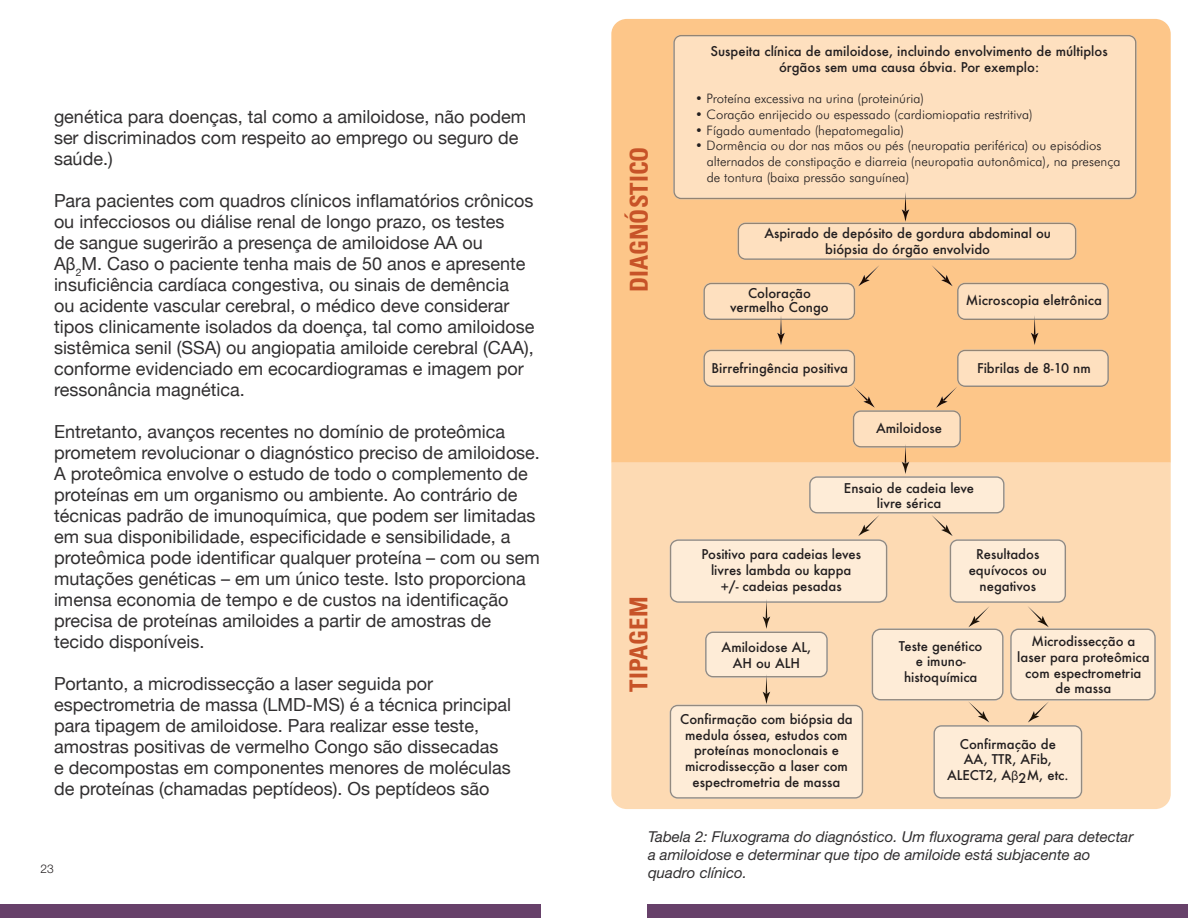
<style>
.page{position:relative;width:1188px;height:918px;background:#fff}
.page>*{position:absolute;margin:0;border:0;box-sizing:border-box;transform-origin:0 0}
.t1{font:700 condensed 24.75px "Univers LT Std";color:#c75328}
.t2{font:18px/21px "Helvetica Neue";color:#312f30}
.t3{font:italic 15px/18px "Helvetica Neue";color:#312f30}
.t4{font:500 13.05px/15.8px "Futura";color:#231f20;text-align:center}
.t5{font:300 13.05px/15.8px "Futura BT";color:#231f20}
.t6{font:300 12px "Helvetica Neue";color:#231f20}
.s1{font-family:"Myriad Pro"}
.s2{font-family:"Myriad Pro";font-weight:400}
</style>
<div class="page">
<div style="left:647px;top:904px;width:541px;height:14px;background:#67416a"></div>
<div style="left:0;top:904px;width:541px;height:14px;background:#67416a"></div>
<div style="left:611px;top:19px;width:560px;height:444px;background:#fdc689"></div>
<div style="left:611px;top:463px;width:560px;height:346px;background:#fddab3"></div>
<div style="left:673px;top:35px;width:464px;height:157px;background:#fee0bf"></div>
<svg style="left:670px;top:192px;width:486px;height:607px;background:#f9d6af"></svg>
<p class="t2" style="left:54px;top:105px;width:474px">genética para doenças, tal como a amiloidose, não podem ser discriminados com respeito ao emprego ou seguro de saúde.)</p>
<p class="t2" style="left:54px;top:189px;width:482px">Para pacientes com quadros clínicos inflamatórios crônicos ou infecciosos ou diálise renal de longo prazo, os testes<br>de sangue sugerirão a presença de amiloidose AA ou A<span class="s1">β</span><sub>2</sub>M. Caso o paciente tenha mais de 50 anos e apresente insuficiência cardíaca congestiva, ou sinais de demência<br>ou acidente vascular cerebral, o médico deve considerar tipos clinicamente isolados da doença, tal como amiloidose sistêmica senil (SSA) ou angiopatia amiloide cerebral (CAA), conforme evidenciado em ecocardiogramas e imagem por ressonância magnética.</p>
<p class="t2" style="left:54px;top:420px;width:488px">Entretanto, avanços recentes no domínio de proteômica prometem revolucionar o diagnóstico preciso de amiloidose.<br>A proteômica envolve o estudo de todo o complemento de proteínas em um organismo ou ambiente. Ao contrário de técnicas padrão de imunoquímica, que podem ser limitadas em sua disponibilidade, especificidade e sensibilidade, a proteômica pode identificar qualquer proteína – com ou sem mutações genéticas – em um único teste. Isto proporciona imensa economia de tempo e de custos na identificação precisa de proteínas amiloides a partir de amostras de tecido disponíveis.</p>
<p class="t2" style="left:54px;top:673px;width:459px">Portanto, a microdissecção a laser seguida por espectrometria de massa (LMD-MS) é a técnica principal para tipagem de amiloidose. Para realizar esse teste, amostras positivas de vermelho Congo são dissecadas e decompostas em componentes menores de moléculas de proteínas (chamadas peptídeos). Os peptídeos são</p>
<p class="t6" style="left:41px;top:862px;width:15px">23</p>
<h1 class="t1" style="left:624px;top:292px;width:147px;rotate:-90deg">DIAGNÓSTICO</h1>
<h1 class="t1" style="left:623px;top:692px;width:96px;rotate:-90deg">TIPAGEM</h1>
<p class="t4" style="left:711px;top:43px;width:399px">Suspeita clínica de amiloidose, incluindo envolvimento de múltiplos órgãos sem uma causa óbvia. Por exemplo:</p>
<p class="t5" style="left:695px;top:91px;width:230px">• Proteína excessiva na urina (proteinúria)</p>
<p class="t5" style="left:695px;top:106px;width:339px">• Coração enrijecido ou espessado (cardiomiopatia restritiva)</p>
<p class="t5" style="left:695px;top:122px;width:210px">• Fígado aumentado (hepatomegalia)</p>
<p class="t5" style="left:707px;top:138px;width:415px;text-indent:-12px">• Dormência ou dor nas mãos ou pés (neuropatia periférica) ou episódios alternados de constipação e diarreia (neuropatia autonômica), na presença de tontura (baixa pressão sanguínea)</p>
<p class="t4" style="left:764px;top:225px;width:288px">Aspirado de depósito de gordura abdominal ou biópsia do órgão envolvido</p>
<p class="t4" style="left:730px;top:286px;width:100px;line-height:14.2px">Coloração vermelho Congo</p>
<p class="t4" style="left:966px;top:292px;width:137px">Microscopia eletrônica</p>
<p class="t4" style="left:712px;top:360px;width:138px">Birrefringência positiva</p>
<p class="t4" style="left:977px;top:360px;width:115px">Fibrilas de 8-10 nm</p>
<p class="t4" style="left:876px;top:420px;width:68px">Amiloidose</p>
<p class="t4" style="left:844px;top:481px;width:132px;line-height:14.2px">Ensaio de cadeia leve livre sérica</p>
<p class="t4" style="left:701px;top:547px;width:161px">Positivo para cadeias leves livres lambda ou kappa +/- cadeias pesadas</p>
<p class="t4" style="left:969px;top:547px;width:80px">Resultados equívocos ou negativos</p>
<p class="t4" style="left:722px;top:639px;width:91px">Amiloidose AL,<br>AH ou ALH</p>
<p class="t4" style="left:899px;top:638px;width:85px">Teste genético e imuno&shy;histoquímica</p>
<p class="t4" style="left:1017px;top:633px;width:134px">Microdissecção a laser para proteômica com espectrometria de massa</p>
<p class="t4" style="left:680px;top:711px;width:174px">Confirmação com biópsia da medula óssea, estudos com proteínas monoclonais e microdissecção a laser com espectrometria de massa</p>
<p class="t4" style="left:947px;top:736px;width:123px">Confirmação de<br>AA, TTR, AFib,<br>ALECT2, A<span class="s2">β</span>2M, etc.</p>
<p class="t3" style="left:648px;top:828px;width:487px">Tabela 2: Fluxograma do diagnóstico. Um fluxograma geral para detectar a amiloidose e determinar que tipo de amiloide está subjacente ao quadro clínico.</p>
</div>
